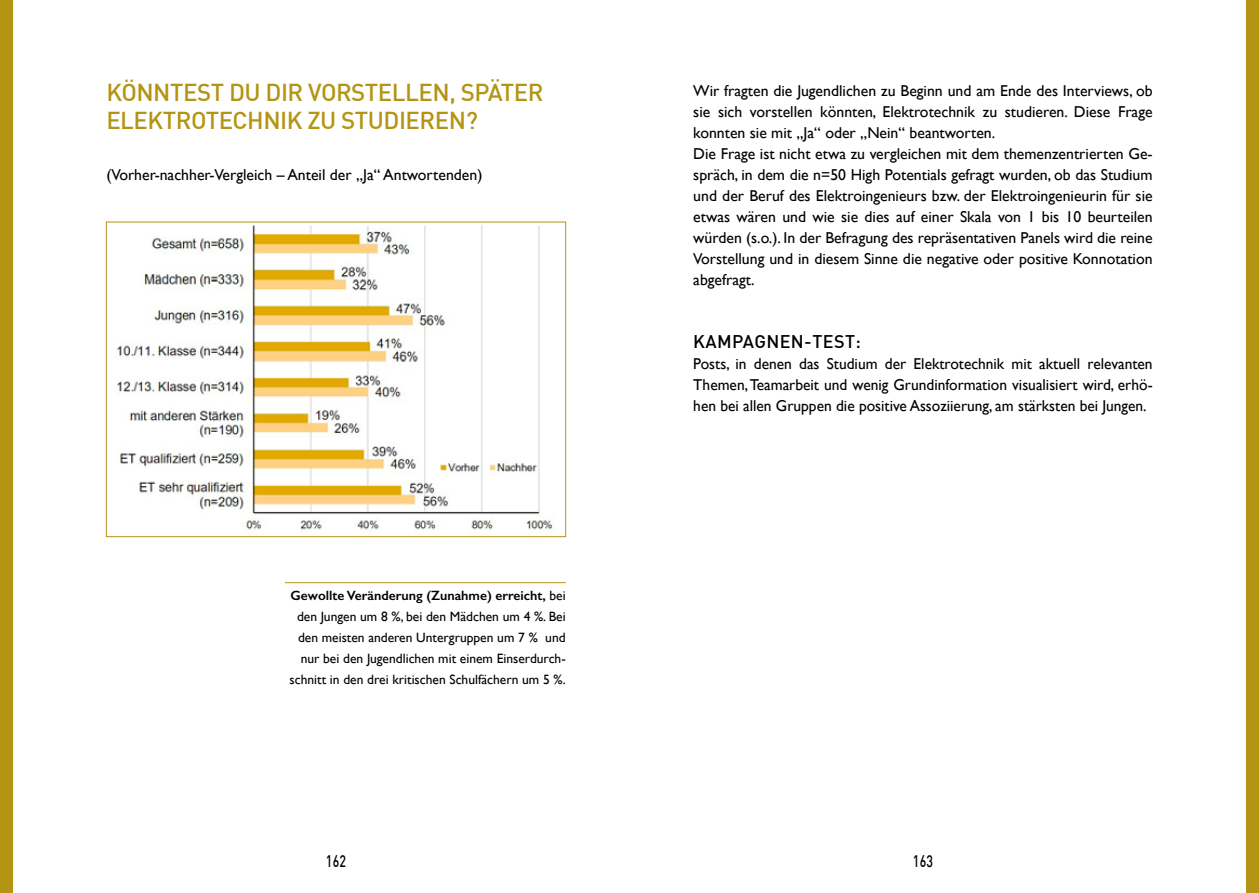
<style>
.page{position:relative;width:1259px;height:893px;background:#fff}
.page>*{position:absolute;margin:0;border:0;box-sizing:border-box;transform-origin:0 0}
.t1{font:500 24px/28.8px "DIN";letter-spacing:-.02em;color:#b39413}
.t2{font:500 18px "DIN";letter-spacing:.02em;color:#000}
.t3{font:500 16.5px "DIN";letter-spacing:.02em;color:#000;scale:.75 1}
.t4{font:15.75px/21px "Gill Sans";color:#000}
.t5{font:13.5px/21px "Gill Sans";color:#000;text-align:right}
.s1{font-weight:600}
</style>
<div class="page">
<div style="left:0;top:0;width:13px;height:893px;background:#b39413"></div>
<div style="left:1246px;top:0;width:13px;height:893px;background:#b39413"></div>
<img style="left:117px;top:225px;width:437px;height:310px">
<div style="left:106px;top:222px;width:460px;height:315px;border:1px solid #b39413"></div>
<hr style="left:285px;top:582px;width:281px;height:1px;background:#b39413">
<h1 class="t1" style="left:106px;top:77px;width:439px">KÖNNTEST DU DIR VORSTELLEN, SPÄTER<br>ELEKTROTECHNIK ZU STUDIEREN?</h1>
<p class="t4" style="left:106px;top:164px;width:377px">(Vorher-nachher-Vergleich – Anteil der „Ja“ Antwortenden)</p>
<p class="t5" style="left:290px;top:585px;width:277px"><span class="s1">Gewollte Veränderung (Zunahme) erreicht,</span> bei den Jungen um 8 %, bei den Mädchen um 4 %. Bei den meisten anderen Untergruppen um 7 % und nur bei den Jugendlichen mit einem Einserdurch&shy;schnitt in den drei kritischen Schulfächern um 5 %.</p>
<p class="t4" style="left:693px;top:80px;width:461px">Wir fragten die Jugendlichen zu Beginn und am Ende des Interviews, ob sie sich vorstellen könnten, Elektrotechnik zu studieren. Diese Frage konnten sie mit „Ja“ oder „Nein“ beantworten.<br>Die Frage ist nicht etwa zu vergleichen mit dem themenzentrierten Ge&shy;spräch, in dem die n=50 High Potentials gefragt wurden, ob das Studium und der Beruf des Elektroingenieurs bzw. der Elektroingenieurin für sie etwas wären und wie sie dies auf einer Skala von 1 bis 10 beurteilen würden (s.o.). In der Befragung des repräsentativen Panels wird die reine Vorstellung und in diesem Sinne die negative oder positive Konnotation abgefragt.</p>
<p class="t2" style="left:693px;top:330px;width:169px">KAMPAGNEN-TEST:</p>
<p class="t4" style="left:693px;top:353px;width:461px;text-align:justify">Posts, in denen das Studium der Elektrotechnik mit aktuell relevanten Themen, Teamarbeit und wenig Grundinformation visualisiert wird, erhö&shy;hen bei allen Gruppen die positive Assoziierung, am stärksten bei Jungen.</p>
<p class="t3" style="left:326px;top:850px;width:29px">162</p>
<p class="t3" style="left:913px;top:850px;width:29px">163</p>
</div>
